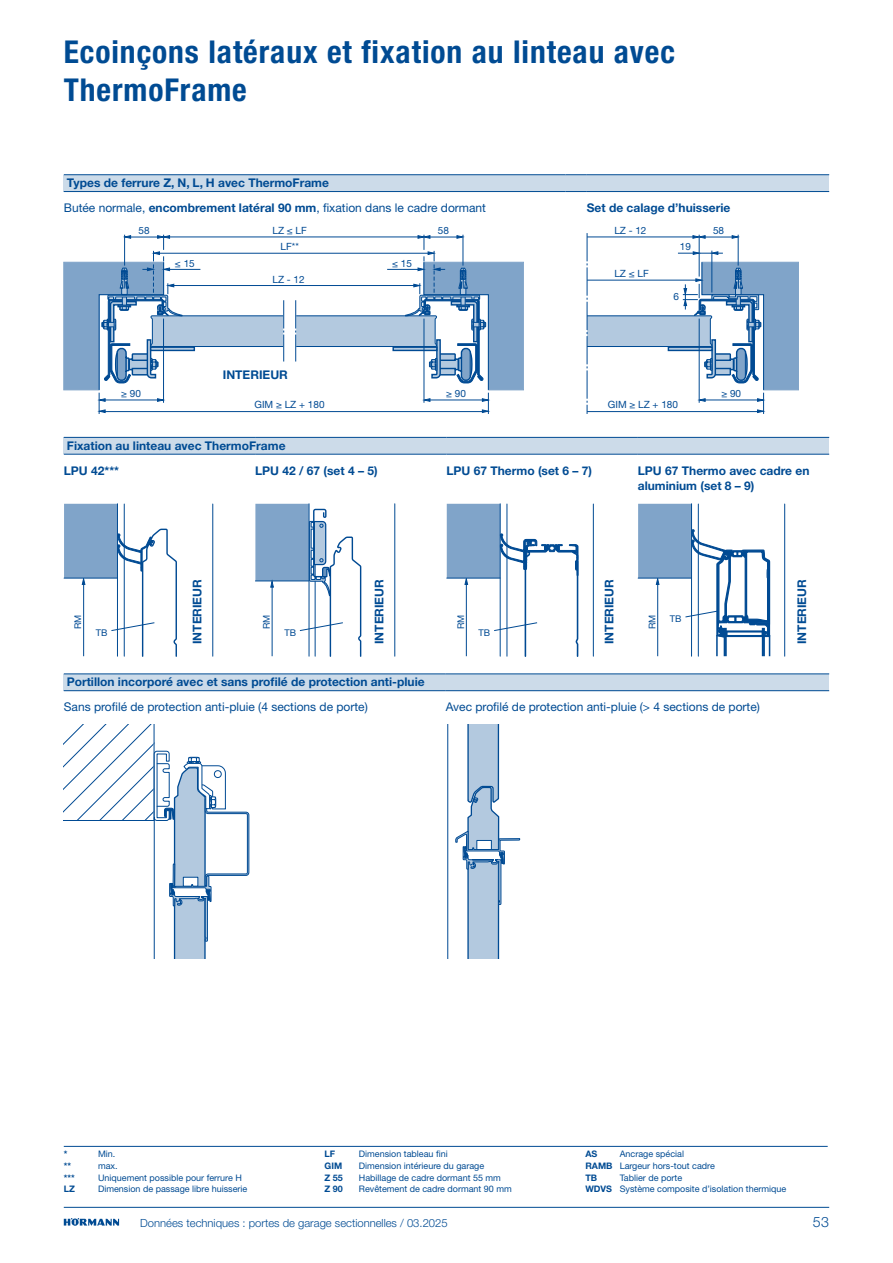
<style>
.page{position:relative;width:893px;height:1263px;background:#fff}
.page>*{position:absolute;margin:0;border:0;box-sizing:border-box;transform-origin:0 0}
.t1{font:700 condensed 31.5px/37.5px "Hoermann Helvetica Neue";letter-spacing:.03em;color:#004b93}
.t2{font:300 14.25px "Hoermann Helvetica Neue";color:#004b93}
.t3{font:700 12px/24.9px "Hoermann Helvetica Neue";color:#004b93}
.t4{font:12px "Hoermann Helvetica Neue Rm";color:#004b93}
.t5{font:300 11.25px "Hoermann Helvetica Neue";color:#004b93}
.t6{font:10.05px "Hoermann Helvetica Neue Rm";color:#004a93}
.t7{font:9.3px "Hoermann Helvetica Neue Rm";color:#004a93}
.t8{font:9px/11.7px "Hoermann Helvetica Neue Rm";color:#004b93;text-align:center}
.t9{font:700 9px "Hoermann Helvetica Neue";color:#004b93}
.s1{font-family:"Hoermann Helvetica Neue";font-weight:700}
</style>
<div class="page">
<hr style="left:64px;top:1207px;width:765px;height:1px;background:#004b93">
<svg style="left:64px;top:1218px;width:55px;height:8px"></svg>
<div style="left:64px;top:175px;width:765px;height:17px;background:#ccdbe9"></div>
<hr style="left:64px;top:174px;width:502px;height:1px;background:#004b93">
<svg style="left:566px;top:174px;width:21px;height:1px"></svg>
<hr style="left:587px;top:174px;width:242px;height:1px;background:#004b93">
<hr style="left:64px;top:191px;width:502px;height:1px;background:#004b93">
<svg style="left:566px;top:191px;width:21px;height:1px"></svg>
<hr style="left:587px;top:191px;width:242px;height:1px;background:#004b93">
<svg style="left:64px;top:235px;width:460px;height:179px"></svg>
<svg style="left:587px;top:233px;width:212px;height:181px"></svg>
<div style="left:64px;top:437px;width:765px;height:17px;background:#ccdbe9"></div>
<hr style="left:64px;top:437px;width:191px;height:1px;background:#004b93">
<hr style="left:255px;top:437px;width:191px;height:1px;background:#004b93">
<hr style="left:446px;top:437px;width:192px;height:1px;background:#004b93">
<hr style="left:638px;top:437px;width:191px;height:1px;background:#004b93">
<hr style="left:64px;top:454px;width:191px;height:1px;background:#004b93">
<hr style="left:255px;top:454px;width:191px;height:1px;background:#004b93">
<hr style="left:446px;top:454px;width:192px;height:1px;background:#004b93">
<hr style="left:638px;top:454px;width:191px;height:1px;background:#004b93">
<svg style="left:82px;top:579px;width:4px;height:6px"></svg>
<hr style="left:83px;top:583px;width:1px;height:73px;background:#004a93">
<hr style="left:124px;top:504px;width:1px;height:152px;background:#004a93">
<svg style="left:111px;top:528px;width:66px;height:129px"></svg>
<div style="left:64px;top:504px;width:53px;height:74px;background:#80a4c9"></div>
<hr style="left:212px;top:504px;width:1px;height:152px;background:#004a93">
<hr style="left:117px;top:504px;width:1px;height:152px;background:#004a93">
<hr style="left:64px;top:578px;width:53px;height:1px;background:#004a93">
<div style="left:255px;top:504px;width:54px;height:77px;background:#80a4c9"></div>
<hr style="left:394px;top:504px;width:1px;height:152px;background:#004a93">
<hr style="left:309px;top:504px;width:1px;height:152px;background:#004a93">
<hr style="left:255px;top:581px;width:54px;height:1px;background:#004a93">
<svg style="left:299px;top:508px;width:63px;height:149px"></svg>
<svg style="left:270px;top:581px;width:4px;height:7px"></svg>
<hr style="left:272px;top:585px;width:1px;height:71px;background:#004a93">
<svg style="left:464px;top:579px;width:4px;height:6px"></svg>
<hr style="left:466px;top:583px;width:1px;height:73px;background:#004a93">
<hr style="left:507px;top:504px;width:1px;height:152px;background:#004a93">
<div style="left:447px;top:504px;width:53px;height:74px;background:#80a4c9"></div>
<hr style="left:593px;top:504px;width:1px;height:152px;background:#004a93">
<hr style="left:500px;top:504px;width:1px;height:152px;background:#004a93">
<hr style="left:447px;top:578px;width:53px;height:1px;background:#004a93">
<svg style="left:493px;top:522px;width:86px;height:135px"></svg>
<svg style="left:656px;top:579px;width:4px;height:6px"></svg>
<hr style="left:657px;top:583px;width:1px;height:73px;background:#004a93">
<hr style="left:698px;top:504px;width:1px;height:152px;background:#004a93">
<div style="left:638px;top:504px;width:53px;height:74px;background:#80a4c9"></div>
<hr style="left:784px;top:504px;width:1px;height:152px;background:#004a93">
<hr style="left:691px;top:504px;width:1px;height:152px;background:#004a93">
<hr style="left:638px;top:578px;width:53px;height:1px;background:#004a93">
<svg style="left:685px;top:529px;width:86px;height:127px"></svg>
<div style="left:64px;top:674px;width:765px;height:17px;background:#ccdbe9"></div>
<hr style="left:64px;top:673px;width:382px;height:1px;background:#004b93">
<hr style="left:446px;top:673px;width:383px;height:1px;background:#004b93">
<hr style="left:64px;top:690px;width:382px;height:1px;background:#004b93">
<hr style="left:446px;top:690px;width:383px;height:1px;background:#004b93">
<svg style="left:64px;top:725px;width:186px;height:234px"></svg>
<hr style="left:447px;top:725px;width:1px;height:234px;background:#004a93">
<svg style="left:455px;top:725px;width:65px;height:234px"></svg>
<hr style="left:64px;top:1146px;width:764px;height:1px;background:#004b93">
<h1 class="t1" style="left:64px;top:32px;width:613px">Ecoinçons latéraux et fixation au linteau avec<br>ThermoFrame</h1>
<p class="t3" style="left:67px;top:169px;width:264px">Types de ferrure Z, N, L, H avec ThermoFrame</p>
<p class="t4" style="left:64px;top:199px;width:424px">Butée normale, <span class="s1">encombrement latéral 90 mm</span>, fixation dans le cadre dormant</p>
<p class="t3" style="left:587px;top:194px;width:145px">Set de calage d’huisserie</p>
<p class="t6" style="left:273px;top:224px;width:36px">LZ ≤ LF</p>
<p class="t6" style="left:614px;top:224px;width:34px">LZ - 12</p>
<p class="t6" style="left:139px;top:224px;width:13px">58</p>
<p class="t6" style="left:438px;top:224px;width:13px">58</p>
<p class="t6" style="left:713px;top:224px;width:13px">58</p>
<p class="t6" style="left:121px;top:386px;width:21px">≥ 90</p>
<p class="t6" style="left:175px;top:256px;width:21px">≤ 15</p>
<p class="t6" style="left:281px;top:240px;width:20px">LF**</p>
<p class="t6" style="left:273px;top:272px;width:34px">LZ - 12</p>
<p class="t3" style="left:223px;top:361px;width:67px">INTERIEUR</p>
<p class="t6" style="left:254px;top:397px;width:72px">GIM ≥ LZ + 180</p>
<p class="t6" style="left:392px;top:256px;width:21px">≤ 15</p>
<p class="t6" style="left:446px;top:386px;width:21px">≥ 90</p>
<p class="t6" style="left:614px;top:267px;width:36px">LZ ≤ LF</p>
<p class="t6" style="left:680px;top:240px;width:13px">19</p>
<p class="t6" style="left:673px;top:290px;width:7px">6</p>
<p class="t6" style="left:608px;top:397px;width:72px">GIM ≥ LZ + 180</p>
<p class="t6" style="left:721px;top:386px;width:21px">≥ 90</p>
<p class="t3" style="left:64px;top:432px;width:223px">Fixation au linteau avec ThermoFrame<br>LPU 42***</p>
<p class="t3" style="left:255px;top:457px;width:124px">LPU 42 / 67 (set 4 – 5)</p>
<p class="t3" style="left:446px;top:457px;width:147px">LPU 67 Thermo (set 6 – 7)</p>
<p class="t3" style="left:638px;top:462px;width:173px;line-height:15px">LPU 67 Thermo avec cadre en aluminium (set 8 – 9)</p>
<p class="t7" style="left:71px;top:629px;width:16px;rotate:-90deg">RM</p>
<p class="t7" style="left:96px;top:626px;width:13px">TB</p>
<p class="t3" style="left:184px;top:644px;width:67px;rotate:-90deg">INTERIEUR</p>
<p class="t3" style="left:366px;top:644px;width:67px;rotate:-90deg">INTERIEUR</p>
<p class="t3" style="left:596px;top:644px;width:67px;rotate:-90deg">INTERIEUR</p>
<p class="t3" style="left:789px;top:644px;width:67px;rotate:-90deg">INTERIEUR</p>
<p class="t7" style="left:454px;top:629px;width:16px;rotate:-90deg">RM</p>
<p class="t7" style="left:670px;top:612px;width:13px">TB</p>
<p class="t7" style="left:260px;top:629px;width:16px;rotate:-90deg">RM</p>
<p class="t7" style="left:645px;top:629px;width:16px;rotate:-90deg">RM</p>
<p class="t7" style="left:284px;top:626px;width:13px">TB</p>
<p class="t7" style="left:479px;top:626px;width:13px">TB</p>
<p class="t3" style="left:67px;top:669px;width:359px">Portillon incorporé avec et sans profilé de protection anti-pluie</p>
<p class="t4" style="left:64px;top:698px;width:306px">Sans profilé de protection anti-pluie (4 sections de porte)</p>
<p class="t4" style="left:446px;top:698px;width:316px">Avec profilé de protection anti-pluie (&gt; 4 sections de porte)</p>
<p class="t9" style="left:64px;top:1148px;width:5px">*</p>
<p class="t8" style="left:98px;top:1147px;width:19px">Min.</p>
<p class="t9" style="left:64px;top:1159px;width:9px">**</p>
<p class="t8" style="left:98px;top:1159px;width:21px">max.</p>
<p class="t9" style="left:64px;top:1171px;width:12px">***</p>
<p class="t8" style="left:98px;top:1171px;width:145px">Uniquement possible pour ferrure H</p>
<p class="t9" style="left:64px;top:1183px;width:13px">LZ</p>
<p class="t8" style="left:98px;top:1183px;width:151px">Dimension de passage libre huisserie</p>
<p class="t9" style="left:325px;top:1148px;width:12px">LF</p>
<p class="t8" style="left:359px;top:1147px;width:90px">Dimension tableau fini</p>
<p class="t9" style="left:325px;top:1159px;width:19px">GIM</p>
<p class="t8" style="left:359px;top:1159px;width:127px">Dimension intérieure du garage</p>
<p class="t9" style="left:325px;top:1171px;width:20px">Z 55</p>
<p class="t8" style="left:359px;top:1171px;width:144px">Habillage de cadre dormant 55 mm</p>
<p class="t9" style="left:325px;top:1183px;width:20px">Z 90</p>
<p class="t8" style="left:359px;top:1183px;width:154px">Revêtement de cadre dormant 90 mm</p>
<p class="t8" style="left:585px;top:1147px;width:131px">Ancrage spécial<br><span class="s1">RAMB</span> Largeur hors-tout cadre</p>
<p class="t9" style="left:585px;top:1171px;width:13px">TB</p>
<p class="t9" style="left:585px;top:1148px;width:14px">AS</p>
<p class="t8" style="left:585px;top:1171px;width:202px;text-align:left;text-indent:34px">Tablier de porte<br><span class="s1">WDVS</span> Système composite d’isolation thermique</p>
<p class="t5" style="left:140px;top:1215px;width:309px">Données techniques : portes de garage sectionnelles / 03.2025</p>
<p class="t2" style="left:813px;top:1212px;width:18px">53</p>
</div>
